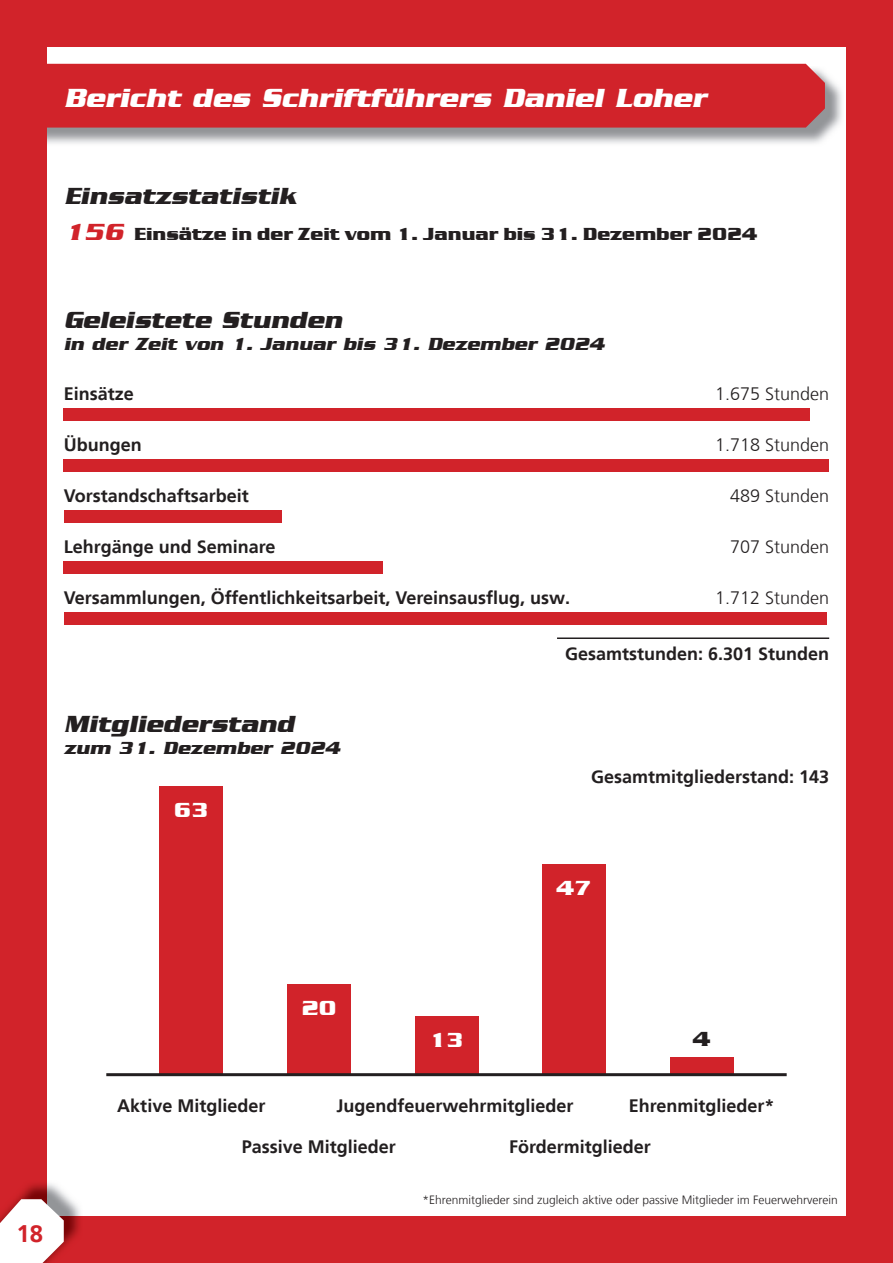
<style>
.page{position:relative;width:893px;height:1263px;background:#fff}
.page>*{position:absolute;margin:0;border:0;box-sizing:border-box;transform-origin:0 0}
.t1{font:italic 700 27px "Serpentine";color:#fff}
.t2{font:italic 700 24px "Serpentine";color:#231f20}
.t3{font:700 24px "Frutiger LT";color:#d1232a}
.t4{font:700 21px "Serpentine";color:#fff}
.t5{font:700 21px "Serpentine";color:#231f20}
.t6{font:700 18px "Frutiger LT";color:#231f20}
.t7{font:italic 700 18px "Serpentine";color:#231f20}
.t8{font:300 18px "Frutiger LT";color:#231f20}
.t9{font:700 18px "Serpentine";color:#231f20}
.t10{font:300 12px "Frutiger LT";color:#231f20}
.s1{font-style:italic;font-size:24px;color:#d1232a}
</style>
<div class="page">
<img style="left:47px;top:74px;width:795px;height:70px">
<div style="left:47px;top:64px;width:778px;height:64px;background:#d1232a"></div>
<div style="left:846px;top:0;width:47px;height:1263px;background:#d1232a"></div>
<div style="left:0;top:0;width:893px;height:47px;background:#d1232a"></div>
<div style="left:0;top:1216px;width:893px;height:47px;background:#d1232a"></div>
<div style="left:64px;top:408px;width:746px;height:13px;background:#d1232a"></div>
<div style="left:64px;top:459px;width:765px;height:13px;background:#d1232a"></div>
<div style="left:64px;top:510px;width:218px;height:13px;background:#d1232a"></div>
<div style="left:64px;top:561px;width:319px;height:13px;background:#d1232a"></div>
<div style="left:64px;top:612px;width:762px;height:13px;background:#d1232a"></div>
<hr style="left:557px;top:637px;width:272px;height:2px;background:#231f20">
<div style="left:159px;top:787px;width:64px;height:289px;background:#d1232a"></div>
<div style="left:287px;top:984px;width:64px;height:92px;background:#d1232a"></div>
<div style="left:415px;top:1016px;width:63px;height:60px;background:#d1232a"></div>
<div style="left:542px;top:865px;width:64px;height:211px;background:#d1232a"></div>
<div style="left:670px;top:1057px;width:63px;height:19px;background:#d1232a"></div>
<hr style="left:106px;top:1073px;width:681px;height:3px;background:#231f20">
<div style="left:0;top:0;width:47px;height:1263px;background:#d1232a"></div>
<img style="left:17px;top:1183px;width:63px;height:65px">
<svg style="left:0;top:1199px;width:64px;height:64px;background:#f1dcdd"></svg>
<h1 class="t1" style="left:64px;top:88px;width:644px">Bericht des Schriftf¸hrers Daniel Loher</h1>
<h2 class="t2" style="left:64px;top:188px;width:235px">Einsatzstatistik</h2>
<p class="t9" style="left:64px;top:228px;width:695px"><span class="s1">156</span> Eins‰tze in der Zeit vom 1. Januar bis 31. Dezember 2024</p>
<h2 class="t2" style="left:64px;top:312px;width:280px">Geleistete Stunden</h2>
<p class="t7" style="left:64px;top:338px;width:542px">in der Zeit von 1. Januar bis 31. Dezember 2024</p>
<p class="t6" style="left:64px;top:386px;width:72px">Eins‰tze</p>
<p class="t8" style="left:715px;top:386px;width:116px">1.675 Stunden</p>
<p class="t6" style="left:64px;top:437px;width:79px">‹bungen</p>
<p class="t8" style="left:715px;top:437px;width:116px">1.718 Stunden</p>
<p class="t6" style="left:64px;top:488px;width:187px">Vorstandschaftsarbeit</p>
<p class="t8" style="left:730px;top:488px;width:101px">489 Stunden</p>
<p class="t6" style="left:64px;top:539px;width:213px">Lehrg‰nge und Seminare</p>
<p class="t8" style="left:730px;top:539px;width:101px">707 Stunden</p>
<p class="t6" style="left:64px;top:590px;width:508px">Versammlungen, ÷ffentlichkeitsarbeit, Vereinsausflug, usw.</p>
<p class="t8" style="left:715px;top:590px;width:116px">1.712 Stunden</p>
<p class="t6" style="left:565px;top:646px;width:266px">Gesamtstunden: 6.301 Stunden</p>
<h2 class="t2" style="left:64px;top:716px;width:232px">Mitgliederstand</h2>
<p class="t7" style="left:64px;top:742px;width:277px">zum 31. Dezember 2024</p>
<p class="t4" style="left:174px;top:803px;width:36px">63</p>
<p class="t6" style="left:591px;top:769px;width:240px">Gesamtmitgliederstand: 143</p>
<p class="t4" style="left:557px;top:881px;width:36px">47</p>
<h2 class="t3" style="left:16px;top:1224px;width:28px">18</h2>
<p class="t4" style="left:301px;top:1000px;width:36px">20</p>
<p class="t4" style="left:429px;top:1032px;width:36px">13</p>
<p class="t5" style="left:693px;top:1031px;width:19px">4</p>
<p class="t6" style="left:336px;top:1099px;width:239px">Jugendfeuerwehrmitglieder</p>
<p class="t6" style="left:509px;top:1139px;width:143px">Fˆrdermitglieder</p>
<p class="t6" style="left:117px;top:1099px;width:150px">Aktive Mitglieder</p>
<p class="t6" style="left:242px;top:1139px;width:156px">Passive Mitglieder</p>
<p class="t6" style="left:629px;top:1099px;width:147px">Ehrenmitglieder*</p>
<p class="t10" style="left:422px;top:1194px;width:417px">*Ehrenmitglieder sind zugleich aktive oder passive Mitglieder im Feuerwehrverein</p>
</div>
